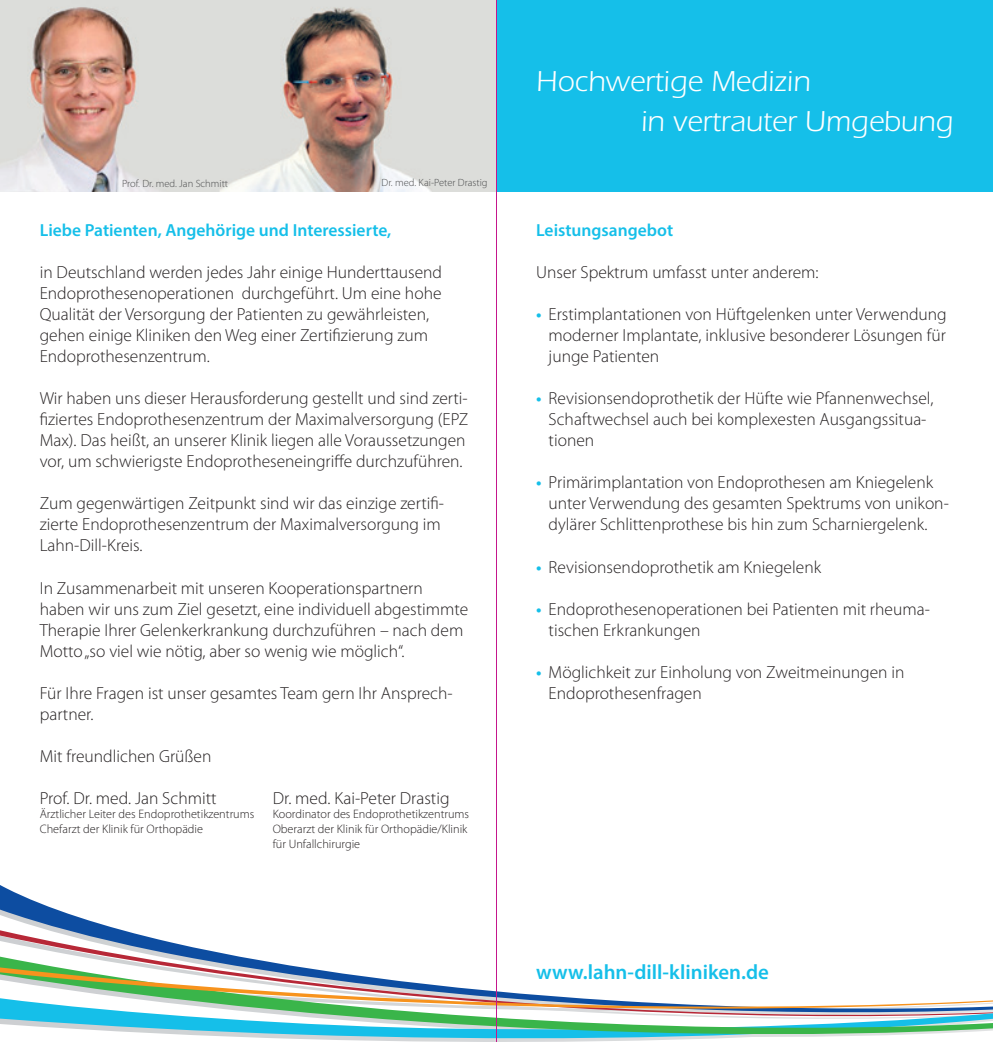
<style>
.page{position:relative;width:993px;height:1042px;background:#fff}
.page>*{position:absolute;margin:0;border:0;box-sizing:border-box;transform-origin:0 0}
.t1{font:29.75px/40.6px "Erie";color:#fff}
.t2{font:600 20.82px "Myriad Pro";color:#15bfe9}
.t3{font:300 17.5px/21px "Myriad Pro";color:#231f20}
.t4{font:600 17.5px "Myriad Pro";color:#15bfe9}
.t5{font:300 12.25px/14.7px "Myriad Pro";color:#231f20}
.t6{font:300 10.5px "Myriad Pro";color:#4b4c4d}
.s1{font-weight:600;color:#15bfe9}
</style>
<div class="page">
<div style="left:484px;top:0;width:508px;height:191px;background:#15bfe9"></div>
<svg style="left:0;top:885px;width:122px;height:45px"></svg>
<svg style="left:0;top:930px;width:236px;height:26px"></svg>
<svg style="left:0;top:956px;width:300px;height:11px"></svg>
<svg style="left:0;top:967px;width:992px;height:75px"></svg>
<img style="left:0;top:0;width:496px;height:191px">
<hr style="left:496px;top:0;width:1px;height:1042px;background:#c5168c">
<p class="t6" style="left:122px;top:178px;width:108px">Prof. Dr. med. Jan Schmitt</p>
<p class="t6" style="left:381px;top:176px;width:108px">Dr. med. Kai-Peter Drastig</p>
<p class="t4" style="left:40px;top:219px;width:353px">Liebe Patienten, Angehörige und Interessierte,</p>
<p class="t3" style="left:40px;top:262px;width:404px">in Deutschland werden jedes Jahr einige Hunderttausend Endoprothesenoperationen durchgeführt. Um eine hohe Qualität der Versorgung der Patienten zu gewährleisten, gehen einige Kliniken den Weg einer Zertifizierung zum Endoprothesenzentrum.</p>
<p class="t3" style="left:40px;top:388px;width:430px">Wir haben uns dieser Herausforderung gestellt und sind zerti&shy;fiziertes Endoprothesenzentrum der Maximalversorgung (EPZ Max). Das heißt, an unserer Klinik liegen alle Voraussetzungen vor, um schwierigste Endoprotheseneingriffe durchzuführen.</p>
<p class="t3" style="left:40px;top:493px;width:406px">Zum gegenwärtigen Zeitpunkt sind wir das einzige zertifi&shy;zierte Endoprothesenzentrum der Maximalversorgung im<br>Lahn-Dill-Kreis.</p>
<p class="t3" style="left:40px;top:577px;width:430px">In Zusammenarbeit mit unseren Kooperationspartnern haben wir uns zum Ziel gesetzt, eine individuell abgestimmte Therapie Ihrer Gelenkerkrankung durchzuführen – nach dem Motto „so viel wie nötig, aber so wenig wie möglich“.</p>
<p class="t3" style="left:40px;top:682px;width:414px">Für Ihre Fragen ist unser gesamtes Team gern Ihr Ansprech&shy;partner.</p>
<p class="t3" style="left:40px;top:745px;width:173px">Mit freundlichen Grüßen</p>
<p class="t3" style="left:40px;top:787px;width:178px">Prof. Dr. med. Jan Schmitt</p>
<p class="t3" style="left:272px;top:787px;width:178px">Dr. med. Kai-Peter Drastig</p>
<p class="t5" style="left:40px;top:807px;width:216px">Ärztlicher Leiter des Endoprothetikzentrums</p>
<p class="t5" style="left:272px;top:807px;width:198px">Koordinator des Endoprothetikzentrums</p>
<p class="t5" style="left:40px;top:821px;width:165px">Chefarzt der Klinik für Orthopädie</p>
<p class="t5" style="left:272px;top:821px;width:196px">Oberarzt der Klinik für Orthopädie/Klinik für Unfallchirurgie</p>
<h1 class="t1" style="left:641px;top:60px;width:313px;text-indent:-105px">Hochwertige Medizin<br>in vertrauter Umgebung</h1>
<p class="t4" style="left:536px;top:219px;width:138px">Leistungsangebot</p>
<p class="t3" style="left:536px;top:262px;width:284px">Unser Spektrum umfasst unter anderem:</p>
<p class="t3" style="left:548px;top:304px;width:399px;text-align:justify;text-indent:-12px"><span class="s1">•</span> Erstimplantationen von Hüftgelenken unter Verwendung moderner Implantate, inklusive besonderer Lösungen für junge Patienten</p>
<p class="t3" style="left:548px;top:388px;width:386px;text-indent:-12px"><span class="s1">•</span> Revisionsendoprothetik der Hüfte wie Pfannenwechsel,<br>Schaftwechsel auch bei komplexesten Ausgangssitua&shy;tionen</p>
<p class="t3" style="left:548px;top:472px;width:400px;text-indent:-12px"><span class="s1">•</span> Primärimplantation von Endoprothesen am Kniegelenk unter Verwendung des gesamten Spektrums von unikon&shy;dylärer Schlittenprothese bis hin zum Scharniergelenk.</p>
<p class="t3" style="left:536px;top:556px;width:286px"><span class="s1">•</span> Revisionsendoprothetik am Kniegelenk</p>
<p class="t3" style="left:548px;top:598px;width:382px;text-indent:-12px"><span class="s1">•</span> Endoprothesenoperationen bei Patienten mit rheuma&shy;tischen Erkrankungen</p>
<p class="t3" style="left:548px;top:661px;width:357px;text-indent:-12px"><span class="s1">•</span> Möglichkeit zur Einholung von Zweitmeinungen in<br>Endoprothesenfragen</p>
<p class="t2" style="left:536px;top:959px;width:234px">www.lahn-dill-kliniken.de</p>
</div>
